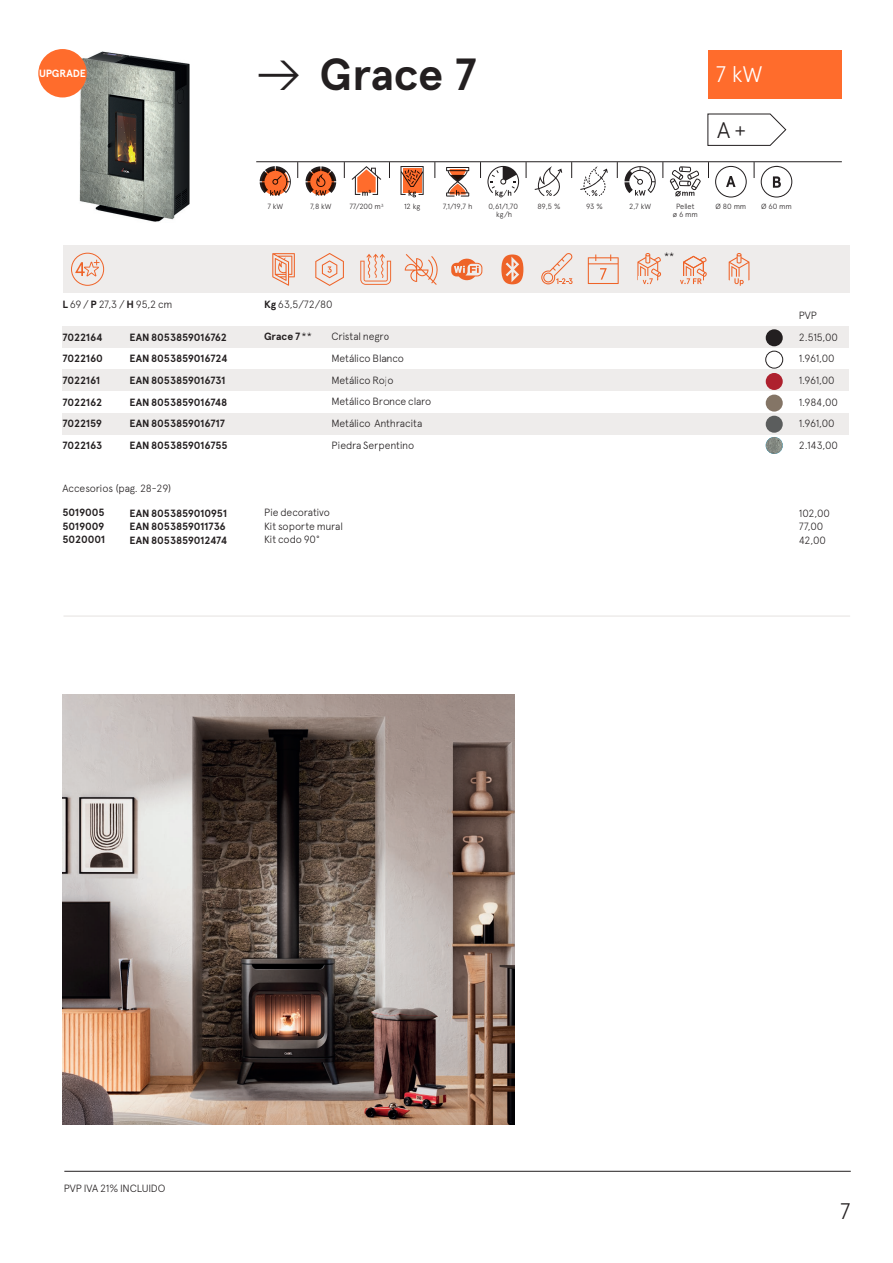
<style>
.page{position:relative;width:893px;height:1263px;background:#fff}
.page>*{position:absolute;margin:0;border:0;box-sizing:border-box;transform-origin:0 0}
._03_Testo{font:700 45px "Apercu";letter-spacing:-.005em;color:#231f20}
.t1{font:300 22.5px "Apercu";color:#231f20}
._03_Testo-2{font:300 22.5px "Apercu";color:#fff}
._03_Testo-3{font:300 10.5px "Apercu";letter-spacing:-.015em;color:#231f20}
._03_Testo-4{font:700 10.5px/13.5px "Apercu";letter-spacing:-.015em;color:#231f20}
.Testino_7_pt_sinistr{font:700 10.5px/13.5px "Apercu";letter-spacing:-.015em;color:#231f20}
.Testino_7_pt_sinistr-2{font:300 10.5px "Apercu";letter-spacing:-.015em;color:#231f20}
._03_Testo-5{font:700 10.5px "Apercu";letter-spacing:-.01em;color:#fff}
.testino_7_pt_central{font:300 7.5px "Apercu";letter-spacing:-.015em;color:#231f20}
.s1{font-weight:700}
.s2{font-family:"Riforma";font-weight:300;font-size:42px}
.s3{font-weight:300}
</style>
<div class="page">
<hr style="left:64px;top:1171px;width:787px;height:1px;background:#231f20">
<img style="left:63px;top:695px;width:452px;height:429px">
<div style="left:708px;top:50px;width:134px;height:48px;background:#ff6c2c"></div>
<svg style="left:707px;top:113px;width:80px;height:33px"></svg>
<svg style="left:297px;top:162px;width:1px;height:16px"></svg>
<svg style="left:389px;top:162px;width:1px;height:16px"></svg>
<svg style="left:434px;top:162px;width:1px;height:16px"></svg>
<svg style="left:662px;top:162px;width:1px;height:16px"></svg>
<svg style="left:480px;top:162px;width:1px;height:16px"></svg>
<svg style="left:708px;top:162px;width:1px;height:16px"></svg>
<svg style="left:526px;top:162px;width:1px;height:16px"></svg>
<svg style="left:754px;top:162px;width:1px;height:16px"></svg>
<svg style="left:571px;top:162px;width:1px;height:16px"></svg>
<svg style="left:617px;top:162px;width:1px;height:16px"></svg>
<hr style="left:256px;top:161px;width:586px;height:1px;background:#231f20">
<svg style="left:259px;top:166px;width:32px;height:30px"></svg>
<svg style="left:344px;top:162px;width:38px;height:34px"></svg>
<svg style="left:487px;top:166px;width:32px;height:32px"></svg>
<svg style="left:624px;top:166px;width:32px;height:30px"></svg>
<svg style="left:761px;top:166px;width:32px;height:32px"></svg>
<svg style="left:400px;top:166px;width:24px;height:32px"></svg>
<svg style="left:534px;top:166px;width:29px;height:30px"></svg>
<svg style="left:305px;top:166px;width:32px;height:30px"></svg>
<svg style="left:446px;top:167px;width:24px;height:30px"></svg>
<svg style="left:580px;top:166px;width:28px;height:30px"></svg>
<svg style="left:715px;top:166px;width:32px;height:32px"></svg>
<svg style="left:669px;top:166px;width:32px;height:31px"></svg>
<img style="left:63px;top:49px;width:127px;height:173px">
<div style="left:63px;top:326px;width:786px;height:22px;background:#eeeceb"></div>
<div style="left:63px;top:369px;width:786px;height:22px;background:#eeeceb"></div>
<div style="left:63px;top:413px;width:786px;height:21px;background:#eeeceb"></div>
<div style="left:766px;top:373px;width:17px;height:17px;background:#ae212e;border-radius:50%"></div>
<img style="left:766px;top:437px;width:17px;height:17px;border-radius:9px">
<div style="left:766px;top:416px;width:17px;height:17px;background:#5b5d5d;border-radius:50%"></div>
<div style="left:63px;top:245px;width:786px;height:47px;background:#eeeceb"></div>
<hr style="left:63px;top:615px;width:787px;height:2px;background:#eeeceb">
<div style="left:766px;top:329px;width:17px;height:17px;background:#231f20;border-radius:50%"></div>
<div style="left:765px;top:351px;width:18px;height:17px;border:1px solid #231f20;border-radius:50%"></div>
<div style="left:766px;top:395px;width:17px;height:17px;background:#847566;border-radius:50%"></div>
<svg style="left:272px;top:253px;width:23px;height:33px"></svg>
<svg style="left:315px;top:253px;width:29px;height:33px"></svg>
<svg style="left:360px;top:254px;width:32px;height:31px"></svg>
<svg style="left:405px;top:254px;width:33px;height:31px"></svg>
<svg style="left:541px;top:253px;width:32px;height:32px"></svg>
<svg style="left:587px;top:254px;width:32px;height:30px"></svg>
<svg style="left:501px;top:254px;width:23px;height:31px"></svg>
<svg style="left:451px;top:258px;width:32px;height:23px"></svg>
<svg style="left:637px;top:253px;width:24px;height:32px"></svg>
<svg style="left:680px;top:256px;width:27px;height:29px"></svg>
<svg style="left:729px;top:253px;width:20px;height:33px"></svg>
<svg style="left:71px;top:253px;width:33px;height:33px"></svg>
<div style="left:71px;top:253px;width:33px;height:33px;border:1px solid #ff6c2c;border-radius:50%"></div>
<div style="left:38px;top:49px;width:49px;height:48px;background:#ff6c2c;border-radius:50%"></div>
<p class="_03_Testo-5" style="left:39px;top:67px;width:48px">UPGRADE</p>
<p class="_03_Testo-3" style="left:63px;top:298px;width:111px"><span class="s1">L</span> 69 / <span class="s1">P</span> 27,3 / <span class="s1">H</span> 95,2 cm</p>
<p class="Testino_7_pt_sinistr" style="left:63px;top:330px;width:42px">7022164</p>
<p class="Testino_7_pt_sinistr" style="left:63px;top:352px;width:42px">7022160</p>
<p class="Testino_7_pt_sinistr" style="left:63px;top:374px;width:39px">7022161</p>
<p class="Testino_7_pt_sinistr" style="left:63px;top:395px;width:41px">7022162</p>
<p class="Testino_7_pt_sinistr" style="left:63px;top:417px;width:41px">7022159</p>
<p class="Testino_7_pt_sinistr" style="left:63px;top:439px;width:41px">7022163</p>
<p class="Testino_7_pt_sinistr-2" style="left:63px;top:482px;width:110px">Accesorios (pag. 28-29)</p>
<p class="Testino_7_pt_sinistr" style="left:63px;top:506px;width:43px">5019005<br>5019009</p>
<p class="Testino_7_pt_sinistr" style="left:63px;top:533px;width:44px">5020001</p>
<p class="_03_Testo-4" style="left:130px;top:330px;width:99px">EAN 8053859016762</p>
<p class="_03_Testo-4" style="left:130px;top:352px;width:100px">EAN 8053859016724</p>
<p class="_03_Testo-4" style="left:130px;top:374px;width:98px">EAN 8053859016731</p>
<p class="_03_Testo-4" style="left:130px;top:395px;width:100px">EAN 8053859016748</p>
<p class="_03_Testo-4" style="left:130px;top:417px;width:97px">EAN 8053859016717</p>
<p class="_03_Testo-4" style="left:130px;top:439px;width:99px">EAN 8053859016755</p>
<p class="_03_Testo-4" style="left:130px;top:506px;width:99px">EAN 8053859010951<br>EAN 8053859011736<br>EAN 8053859012474</p>
<p class="_03_Testo" style="left:256px;top:47px;width:223px"><span class="s2">→</span> Grace 7</p>
<p class="_03_Testo-2" style="left:715px;top:61px;width:49px">7 kW</p>
<p class="t1" style="left:717px;top:116px;width:31px">A +</p>
<p class="testino_7_pt_central" style="left:267px;top:202px;width:17px">7 kW</p>
<p class="testino_7_pt_central" style="left:310px;top:202px;width:23px">7,8 kW</p>
<p class="testino_7_pt_central" style="left:349px;top:202px;width:36px">77/200 m<sup>3</sup></p>
<p class="testino_7_pt_central" style="left:404px;top:202px;width:17px">12 kg</p>
<p class="testino_7_pt_central" style="left:443px;top:202px;width:31px">7,1/19,7 h</p>
<p class="testino_7_pt_central" style="left:586px;top:202px;width:18px">93 %</p>
<p class="testino_7_pt_central" style="left:629px;top:202px;width:23px">2,7 kW</p>
<p class="testino_7_pt_central" style="left:676px;top:202px;width:20px">Pellet</p>
<p class="testino_7_pt_central" style="left:673px;top:210px;width:27px">ø 6 mm</p>
<p class="testino_7_pt_central" style="left:489px;top:202px;width:31px">0,61/1,70</p>
<p class="testino_7_pt_central" style="left:496px;top:210px;width:18px">kg/h</p>
<p class="testino_7_pt_central" style="left:537px;top:202px;width:24px">89,5 %</p>
<p class="testino_7_pt_central" style="left:715px;top:202px;width:32px">Ø 80 mm</p>
<p class="testino_7_pt_central" style="left:761px;top:202px;width:32px">Ø 60 mm</p>
<p class="_03_Testo-3" style="left:664px;top:250px;width:12px">**</p>
<p class="_03_Testo-3" style="left:264px;top:298px;width:70px"><span class="s1">Kg</span> 63,5/72/80</p>
<p class="_03_Testo-4" style="left:264px;top:330px;width:49px">Grace 7<span class="s3">**</span></p>
<p class="_03_Testo-3" style="left:331px;top:330px;width:60px">Cristal negro</p>
<p class="_03_Testo-3" style="left:331px;top:352px;width:74px">Metálico Blanco</p>
<p class="_03_Testo-3" style="left:331px;top:374px;width:64px">Metálico Rojo</p>
<p class="_03_Testo-3" style="left:331px;top:395px;width:101px">Metálico Bronce claro</p>
<p class="_03_Testo-3" style="left:331px;top:417px;width:92px">Metálico Anthracita</p>
<p class="_03_Testo-3" style="left:331px;top:439px;width:84px">Piedra Serpentino</p>
<p class="_03_Testo-3" style="left:799px;top:309px;width:20px">PVP</p>
<p class="_03_Testo-3" style="left:799px;top:331px;width:41px">2.515,00</p>
<p class="_03_Testo-3" style="left:799px;top:352px;width:37px">1.961,00</p>
<p class="_03_Testo-3" style="left:799px;top:374px;width:37px">1.961,00</p>
<p class="_03_Testo-3" style="left:799px;top:396px;width:41px">1.984,00</p>
<p class="_03_Testo-3" style="left:799px;top:417px;width:37px">1.961,00</p>
<p class="_03_Testo-3" style="left:799px;top:439px;width:41px">2.143,00</p>
<p class="_03_Testo-3" style="left:264px;top:506px;width:68px">Pie decorativo</p>
<p class="_03_Testo-3" style="left:264px;top:520px;width:80px">Kit soporte mural</p>
<p class="_03_Testo-3" style="left:264px;top:533px;width:57px">Kit codo 90°</p>
<p class="_03_Testo-3" style="left:799px;top:507px;width:33px">102,00</p>
<p class="_03_Testo-3" style="left:799px;top:520px;width:26px">77,00</p>
<p class="_03_Testo-3" style="left:799px;top:534px;width:29px">42,00</p>
<p class="Testino_7_pt_sinistr-2" style="left:64px;top:1182px;width:103px">PVP IVA 21% INCLUIDO</p>
<h2 class="t1" style="left:840px;top:1198px;width:12px">7</h2>
</div>
